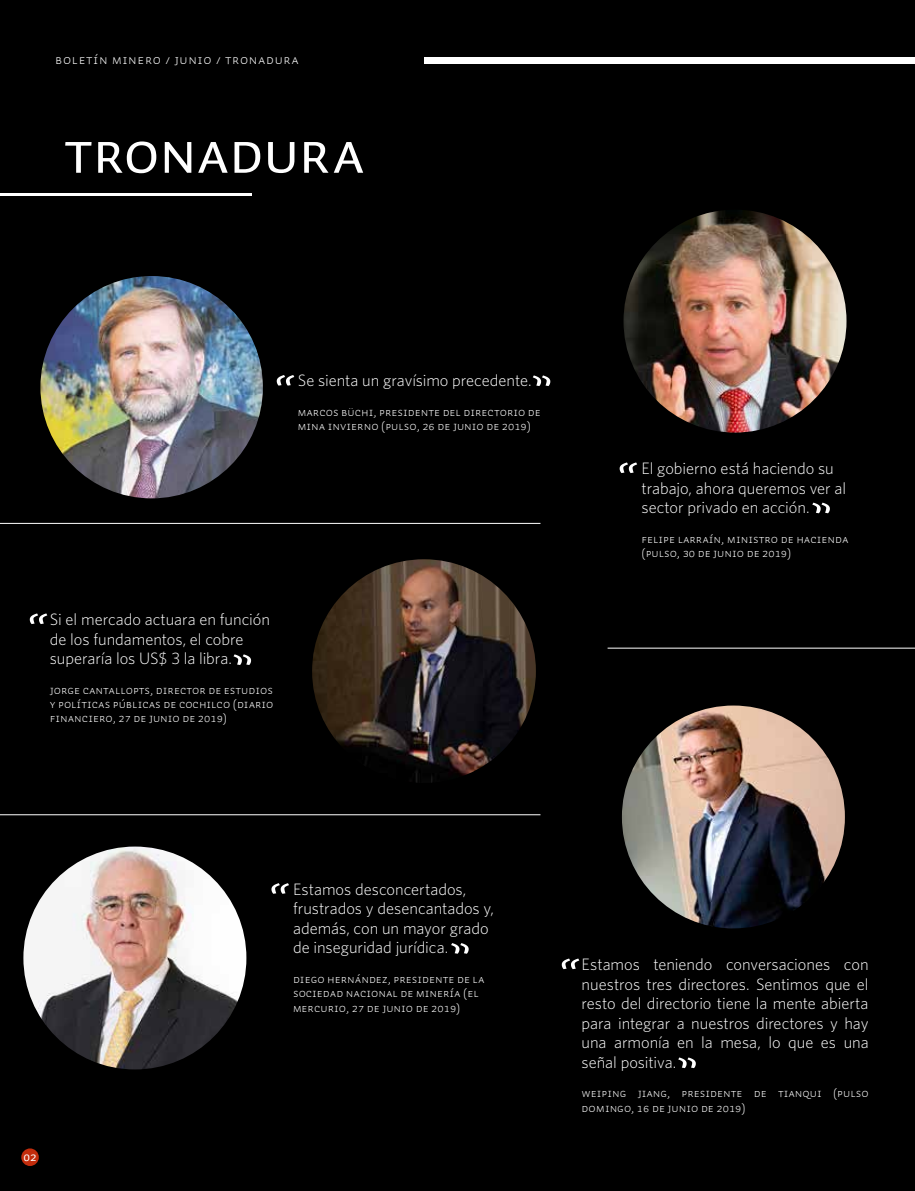
<style>
.page{position:relative;width:915px;height:1191px;background:#fff}
.page>*{position:absolute;margin:0;border:0;box-sizing:border-box;transform-origin:0 0}
.t1{font:60px "Auto 2 Regular Sm Cp";letter-spacing:-.015em;color:#fff}
.t2{font:300 16.5px/19.5px "Whitney";color:#fff}
.t3{font:13.5px "Auto 2 Light Sm Cp";letter-spacing:.05em;color:#fff}
.t4{font:12.75px "Auto 2 Regular Sm Cp";color:#fff}
.t5{font:12px/14.4px "Auto 2 Light Sm Cp";color:#fff}
</style>
<div class="page">
<hr style="left:914px;top:0;width:1px;height:320px;background:#dedede">
<hr style="left:914px;top:126px;width:1px;height:61px;background:#000">
<div style="left:0;top:0;width:914px;height:1191px;background:#000"></div>
<div style="left:424px;top:57px;width:490px;height:7px;background:#fff"></div>
<div style="left:21px;top:1148px;width:18px;height:18px;background:#c22c0c;border-radius:50%"></div>
<img style="left:40px;top:276px;width:223px;height:222px;border-radius:111px">
<hr style="left:0;top:523px;width:540px;height:1px;background:#fff">
<hr style="left:0;top:814px;width:540px;height:1px;background:#fff">
<hr style="left:607px;top:648px;width:307px;height:1px;background:#fff">
<img style="left:312px;top:559px;width:223px;height:224px;border-radius:112px">
<img style="left:621px;top:705px;width:223px;height:223px;border-radius:111px">
<img style="left:23px;top:846px;width:223px;height:223px;border-radius:111px">
<img style="left:623px;top:210px;width:223px;height:222px;border-radius:111px">
<hr style="left:0;top:194px;width:252px;height:2px;background:#fff">
<svg style="left:532px;top:375px;width:18px;height:11px"></svg>
<svg style="left:276px;top:375px;width:18px;height:11px"></svg>
<svg style="left:619px;top:462px;width:18px;height:11px"></svg>
<svg style="left:812px;top:502px;width:17px;height:11px"></svg>
<svg style="left:30px;top:613px;width:17px;height:11px"></svg>
<svg style="left:233px;top:654px;width:18px;height:11px"></svg>
<svg style="left:271px;top:883px;width:18px;height:10px"></svg>
<svg style="left:451px;top:943px;width:17px;height:10px"></svg>
<svg style="left:561px;top:958px;width:18px;height:11px"></svg>
<svg style="left:678px;top:1057px;width:17px;height:11px"></svg>
<p class="t3" style="left:55px;top:51px;width:245px">BOLETÍN MINERO / JUNIO / TRONADURA</p>
<h1 class="t1" style="left:64px;top:118px;width:303px">TRONADURA</h1>
<p class="t2" style="left:298px;top:370px;width:235px">Se sienta un gravísimo precedente.</p>
<p class="t5" style="left:298px;top:404px;width:244px">Marcos Büchi, presidente del directorio de<br>Mina Invierno (Pulso, 26 de junio de 2019)</p>
<p class="t2" style="left:50px;top:609px;width:222px">Si el mercado actuara en función de los fundamentos, el cobre superaría los US$ 3 la libra.</p>
<p class="t5" style="left:50px;top:682px;width:225px;text-align:justify">Jorge Cantallopts, director de Estudios y Políticas Públicas de Cochilco (Diario Financiero, 27 de junio de 2019)</p>
<p class="t2" style="left:641px;top:458px;width:206px">El gobierno está haciendo su trabajo, ahora queremos ver al sector privado en acción.</p>
<p class="t5" style="left:641px;top:531px;width:208px">Felipe Larraín, ministro de Hacienda (Pulso, 30 de junio de 2019)</p>
<p class="t4" style="left:23px;top:1149px;width:15px">02</p>
<p class="t2" style="left:293px;top:879px;width:202px">Estamos desconcertados, frustrados y desencantados y, además, con un mayor grado de inseguridad jurídica.</p>
<p class="t5" style="left:293px;top:972px;width:193px">Diego Hernández, presidente de la<br>Sociedad Nacional de Minería (El<br>Mercurio, 27 de junio de 2019)</p>
<p class="t2" style="left:581px;top:954px;width:288px;text-align:justify">Estamos teniendo conversaciones con nuestros tres directores. Sentimos que el resto del directorio tiene la mente abierta para integrar a nuestros directores y hay una armonía en la mesa, lo que es una señal positiva.</p>
<p class="t5" style="left:581px;top:1086px;width:288px">Weiping Jiang, presidente de Tianqui (Pulso<br>Domingo, 16 de junio de 2019)</p>
</div>
